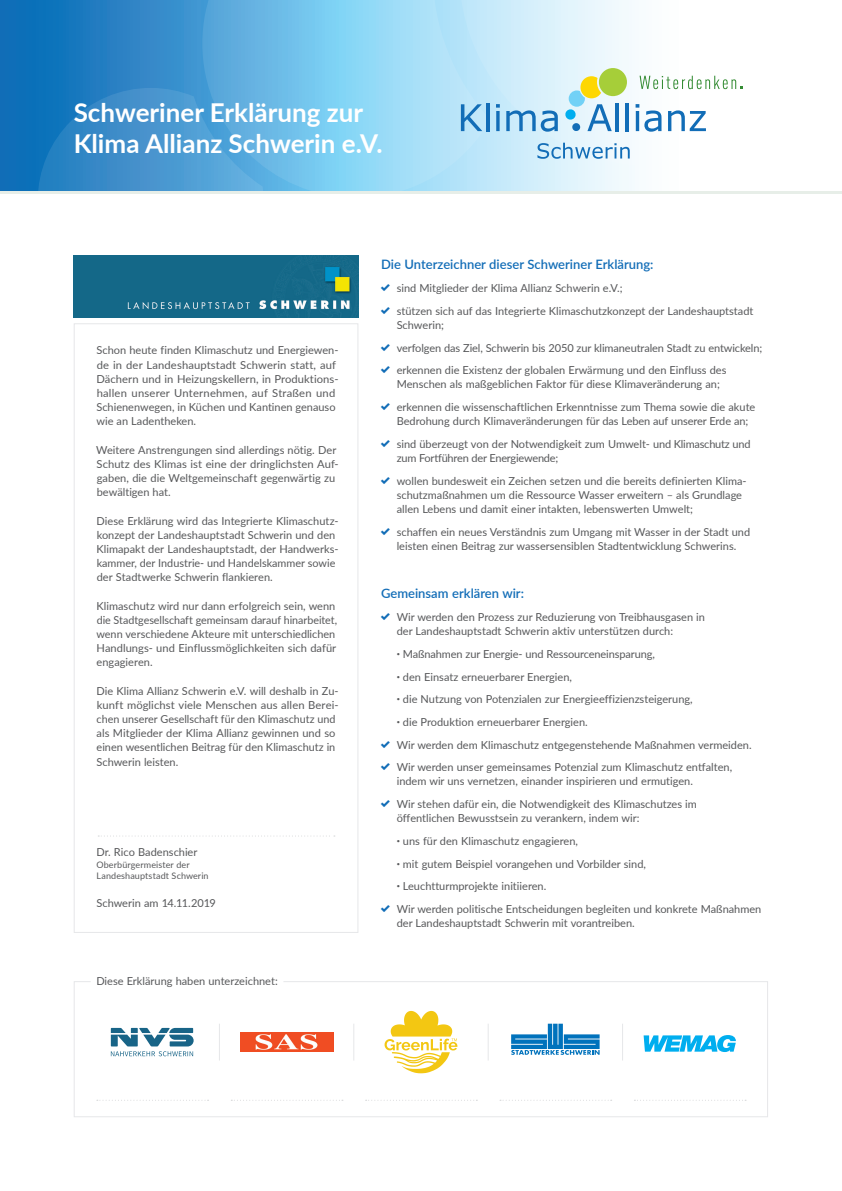
<style>
.page{position:relative;width:842px;height:1191px;background:#fff}
.page>*{position:absolute;margin:0;border:0;box-sizing:border-box;transform-origin:0 0}
.t1{font:700 26px/31.2px "Lato";color:#fff}
.t2{font:600 13px "Lato";color:#126db7}
.t3{font:11px/14.2px "Lato";color:#57585a}
.t4{font:9px/11.3px "Lato";letter-spacing:.01em;color:#57585a}
.s1{font-weight:800}
</style>
<div class="page">
<svg style="left:0;top:0;width:635px;height:191px;background:#388bc8"></svg>
<svg style="left:38px;top:88px;width:164px;height:103px;background:#378bc8"></svg>
<svg style="left:202px;top:0;width:288px;height:191px;background:#82caee"></svg>
<svg style="left:459px;top:0;width:284px;height:167px"></svg>
<hr style="left:0;top:191px;width:842px;height:3px;background:#e7eee8">
<div style="left:74px;top:323px;width:284px;height:610px;border:1px solid #e6e7e9"></div>
<svg style="left:74px;top:981px;width:694px;height:136px"></svg>
<svg style="left:98px;top:835px;width:237px;height:1px"></svg>
<svg style="left:97px;top:1099px;width:112px;height:1px"></svg>
<svg style="left:231px;top:1099px;width:112px;height:1px"></svg>
<svg style="left:366px;top:1099px;width:111px;height:1px"></svg>
<svg style="left:500px;top:1099px;width:112px;height:1px"></svg>
<svg style="left:634px;top:1099px;width:112px;height:1px"></svg>
<hr style="left:219px;top:1023px;width:1px;height:37px;background:#e6e7e9">
<hr style="left:354px;top:1023px;width:1px;height:37px;background:#e6e7e9">
<hr style="left:488px;top:1023px;width:1px;height:37px;background:#e6e7e9">
<hr style="left:622px;top:1023px;width:1px;height:37px;background:#e6e7e9">
<svg style="left:461px;top:104px;width:21px;height:27px"></svg>
<hr style="left:486px;top:103px;width:3px;height:28px;background:#126db7">
<svg style="left:496px;top:104px;width:4px;height:27px"></svg>
<svg style="left:506px;top:110px;width:52px;height:22px"></svg>
<hr style="left:615px;top:103px;width:4px;height:28px;background:#126db7">
<hr style="left:626px;top:103px;width:3px;height:28px;background:#126db7">
<svg style="left:636px;top:104px;width:25px;height:28px"></svg>
<svg style="left:668px;top:110px;width:38px;height:21px"></svg>
<svg style="left:537px;top:143px;width:93px;height:16px"></svg>
<svg style="left:565px;top:76px;width:47px;height:56px;background:#c1dcd0"></svg>
<div style="left:599px;top:68px;width:28px;height:28px;background:#a6ce39;border-radius:50%"></div>
<svg style="left:639px;top:76px;width:103px;height:13px"></svg>
<img style="left:74px;top:255px;width:284px;height:62px">
<img style="left:240px;top:1032px;width:93px;height:19px">
<svg style="left:644px;top:1035px;width:92px;height:17px"></svg>
<svg style="left:111px;top:1028px;width:83px;height:28px"></svg>
<svg style="left:511px;top:1023px;width:89px;height:31px"></svg>
<svg style="left:385px;top:1011px;width:72px;height:62px"></svg>
<h1 class="t1" style="left:74px;top:95px;width:310px">Schweriner Erklärung zur<br>Klima Allianz Schwerin e.V.</h1>
<p class="t3" style="left:96px;top:343px;width:244px">Schon heute finden Klimaschutz und Energiewen&shy;de in der Landeshauptstadt Schwerin statt, auf Dächern und in Heizungskellern, in Produktions&shy;hallen unserer Unternehmen, auf Straßen und Schienenwegen, in Küchen und Kantinen genauso wie an Ladentheken.</p>
<p class="t3" style="left:96px;top:442px;width:244px">Weitere Anstrengungen sind allerdings nötig. Der Schutz des Klimas ist eine der dringlichsten Auf&shy;gaben, die die Weltgemeinschaft gegenwärtig zu bewältigen hat.</p>
<p class="t3" style="left:96px;top:513px;width:243px">Diese Erklärung wird das Integrierte Klimaschutz&shy;konzept der Landeshauptstadt Schwerin und den Klimapakt der Landeshauptstadt, der Handwerks&shy;kammer, der Industrie- und Handelskammer sowie der Stadtwerke Schwerin flankieren.</p>
<p class="t3" style="left:96px;top:598px;width:242px">Klimaschutz wird nur dann erfolgreich sein, wenn die Stadtgesellschaft gemeinsam darauf hinarbeitet, wenn verschiedene Akteure mit unterschiedlichen Handlungs- und Einflussmöglichkeiten sich dafür engagieren.</p>
<p class="t3" style="left:96px;top:683px;width:243px">Die Klima Allianz Schwerin e.V. will deshalb in Zu&shy;kunft möglichst viele Menschen aus allen Berei&shy;chen unserer Gesellschaft für den Klimaschutz und als Mitglieder der Klima Allianz gewinnen und so einen wesentlichen Beitrag für den Klimaschutz in Schwerin leisten.</p>
<p class="t3" style="left:96px;top:844px;width:102px">Dr. Rico Badenschier</p>
<p class="t4" style="left:96px;top:858px;width:114px">Oberbürgermeister der<br>Landeshauptstadt Schwerin</p>
<p class="t3" style="left:96px;top:896px;width:121px">Schwerin am 14.11.2019</p>
<p class="t3" style="left:96px;top:973px;width:183px">Diese Erklärung haben unterzeichnet:</p>
<p class="t2" style="left:381px;top:255px;width:274px">Die Unterzeichner dieser Schweriner Erklärung:</p>
<p class="t3" style="left:397px;top:276px;width:358px;line-height:22.7px">sind Mitglieder der Klima Allianz Schwerin e.V.;<br>stützen sich auf das Integrierte Klimaschutzkonzept der Landeshauptstadt</p>
<p class="t3" style="left:397px;top:313px;width:367px;line-height:22.7px">Schwerin;<br>verfolgen das Ziel, Schwerin bis 2050 zur klimaneutralen Stadt zu entwickeln; erkennen die Existenz der globalen Erwärmung und den Einfluss des</p>
<p class="t3" style="left:397px;top:373px;width:360px;line-height:22.7px">Menschen als maßgeblichen Faktor für diese Klimaveränderung an; erkennen die wissenschaftlichen Erkenntnisse zum Thema sowie die akute</p>
<p class="t3" style="left:397px;top:409px;width:355px;line-height:22.7px">Bedrohung durch Klimaveränderungen für das Leben auf unserer Erde an; sind überzeugt von der Notwendigkeit zum Umwelt- und Klimaschutz und</p>
<p class="t3" style="left:397px;top:446px;width:351px;line-height:22.7px">zum Fortführen der Energiewende;<br>wollen bundesweit ein Zeichen setzen und die bereits definierten Klima-</p>
<p class="t3" style="left:397px;top:487px;width:347px">schutzmaßnahmen um die Ressource Wasser erweitern – als Grundlage allen Lebens und damit einer intakten, lebenswerten Umwelt;</p>
<p class="t3" style="left:397px;top:524px;width:355px">schaffen ein neues Verständnis zum Umgang mit Wasser in der Stadt und leisten einen Beitrag zur wassersensiblen Stadtentwicklung Schwerins.</p>
<p class="t2" style="left:381px;top:584px;width:144px">Gemeinsam erklären wir:</p>
<p class="t3" style="left:397px;top:609px;width:310px">Wir werden den Prozess zur Reduzierung von Treibhausgasen in der Landeshauptstadt Schwerin aktiv unterstützen durch:</p>
<p class="t3" style="left:397px;top:642px;width:356px;line-height:22.7px"><span class="s1">·</span> Maßnahmen zur Energie- und Ressourceneinsparung,<br><span class="s1">·</span> den Einsatz erneuerbarer Energien,<br><span class="s1">·</span> die Nutzung von Potenzialen zur Energieeffizienzsteigerung,<br><span class="s1">·</span> die Produktion erneuerbarer Energien.<br>Wir werden dem Klimaschutz entgegenstehende Maßnahmen vermeiden.<br>Wir werden unser gemeinsames Potenzial zum Klimaschutz entfalten,</p>
<p class="t3" style="left:397px;top:769px;width:302px;line-height:22.7px">indem wir uns vernetzen, einander inspirieren und ermutigen.<br>Wir stehen dafür ein, die Notwendigkeit des Klimaschutzes im</p>
<p class="t3" style="left:397px;top:806px;width:366px;line-height:22.7px">öffentlichen Bewusstsein zu verankern, indem wir:<br><span class="s1">·</span> uns für den Klimaschutz engagieren,<br><span class="s1">·</span> mit gutem Beispiel vorangehen und Vorbilder sind,<br><span class="s1">·</span> Leuchtturmprojekte initiieren.<br>Wir werden politische Entscheidungen begleiten und konkrete Maßnahmen</p>
<p class="t3" style="left:397px;top:915px;width:240px">der Landeshauptstadt Schwerin mit vorantreiben.</p>
</div>
